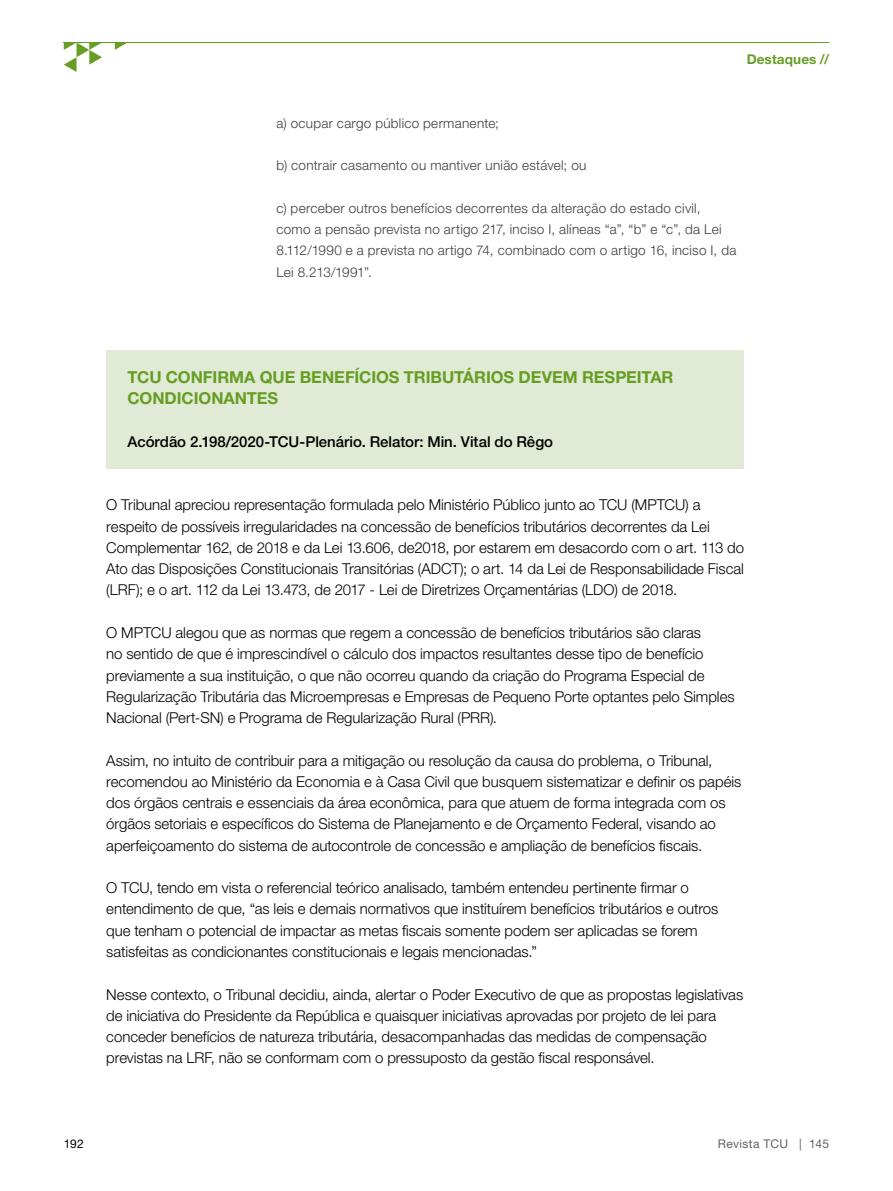
<style>
.page{position:relative;width:893px;height:1191px;background:#fff}
.page>*{position:absolute;margin:0;border:0;box-sizing:border-box;transform-origin:0 0}
.t1{font:700 16.5px/21.3px "Helvetica Neue LT Std";letter-spacing:-.005em;color:#669e24}
.t2{font:300 15px/21.3px "Helvetica Neue LT Std";letter-spacing:-.005em;color:#000}
.t3{font:500 15px "Helvetica Neue LT Std";letter-spacing:-.005em;color:#000}
.t4{font:300 13.5px/21.3px "Helvetica Neue LT Std";letter-spacing:.02em;color:#3c3c3b}
.t5{font:700 13.5px "Helvetica Neue LT Std";letter-spacing:.01em;color:#669e24}
.t6{font:12px "Helvetica Neue LT Std";letter-spacing:.03em;color:#646363}
.t7{font:12px "Helvetica Neue LT Std";color:#000}
</style>
<div class="page">
<hr style="left:64px;top:42px;width:765px;height:1px;background:#669e24">
<svg style="left:115px;top:43px;width:12px;height:7px"></svg>
<svg style="left:64px;top:43px;width:38px;height:29px"></svg>
<div style="left:106px;top:350px;width:638px;height:118px;background:#e1ead4"></div>
<p class="t5" style="left:747px;top:51px;width:84px">Destaques //</p>
<p class="t4" style="left:276px;top:112px;width:224px">a) ocupar cargo público permanente;</p>
<p class="t4" style="left:276px;top:154px;width:311px">b) contrair casamento ou mantiver união estável; ou</p>
<p class="t4" style="left:276px;top:197px;width:461px">c) perceber outros benefícios decorrentes da alteração do estado civil, como a pensão prevista no artigo 217, inciso I, alíneas “a”, “b” e “c”, da Lei 8.112/1990 e a prevista no artigo 74, combinado com o artigo 16, inciso I, da Lei 8.213/1991”.</p>
<p class="t1" style="left:128px;top:366px;width:547px">TCU CONFIRMA QUE BENEFÍCIOS TRIBUTÁRIOS DEVEM RESPEITAR<br>CONDICIONANTES</p>
<p class="t3" style="left:128px;top:432px;width:427px">Acórdão 2.198/2020-TCU-Plenário. Relator: Min. Vital do Rêgo</p>
<p class="t2" style="left:106px;top:494px;width:639px">O Tribunal apreciou representação formulada pelo Ministério Público junto ao TCU (MPTCU) a respeito de possíveis irregularidades na concessão de benefícios tributários decorrentes da Lei Complementar 162, de 2018 e da Lei 13.606, de2018, por estarem em desacordo com o art. 113 do Ato das Disposições Constitucionais Transitórias (ADCT); o art. 14 da Lei de Responsabilidade Fiscal (LRF); e o art. 112 da Lei 13.473, de 2017 - Lei de Diretrizes Orçamentárias (LDO) de 2018.</p>
<p class="t2" style="left:106px;top:621px;width:630px">O MPTCU alegou que as normas que regem a concessão de benefícios tributários são claras<br>no sentido de que é imprescindível o cálculo dos impactos resultantes desse tipo de benefício previamente a sua instituição, o que não ocorreu quando da criação do Programa Especial de Regularização Tributária das Microempresas e Empresas de Pequeno Porte optantes pelo Simples Nacional (Pert-SN) e Programa de Regularização Rural (PRR).</p>
<p class="t2" style="left:106px;top:749px;width:637px">Assim, no intuito de contribuir para a mitigação ou resolução da causa do problema, o Tribunal, recomendou ao Ministério da Economia e à Casa Civil que busquem sistematizar e definir os papéis dos órgãos centrais e essenciais da área econômica, para que atuem de forma integrada com os órgãos setoriais e específicos do Sistema de Planejamento e de Orçamento Federal, visando ao aperfeiçoamento do sistema de autocontrole de concessão e ampliação de benefícios fiscais.</p>
<p class="t2" style="left:106px;top:877px;width:613px">O TCU, tendo em vista o referencial teórico analisado, também entendeu pertinente firmar o entendimento de que, “as leis e demais normativos que instituírem benefícios tributários e outros que tenham o potencial de impactar as metas fiscais somente podem ser aplicadas se forem satisfeitas as condicionantes constitucionais e legais mencionadas.”</p>
<p class="t2" style="left:106px;top:983px;width:638px">Nesse contexto, o Tribunal decidiu, ainda, alertar o Poder Executivo de que as propostas legislativas de iniciativa do Presidente da República e quaisquer iniciativas aprovadas por projeto de lei para conceder benefícios de natureza tributária, desacompanhadas das medidas de compensação previstas na LRF, não se conformam com o pressuposto da gestão fiscal responsável.</p>
<p class="t7" style="left:64px;top:1137px;width:22px">192</p>
<p class="t6" style="left:718px;top:1137px;width:113px">Revista TCU | 145</p>
</div>
